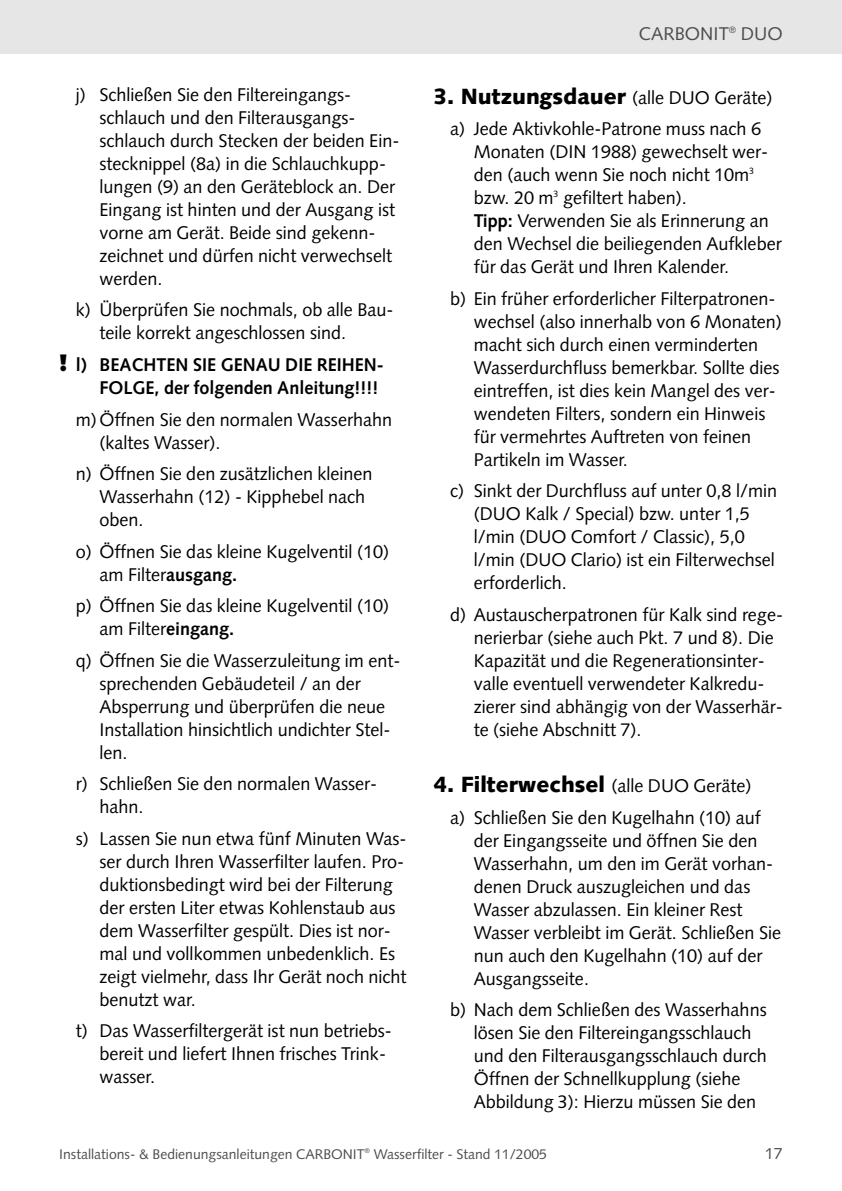
<style>
.page{position:relative;width:842px;height:1191px;background:#fff}
.page>*{position:absolute;margin:0;border:0;box-sizing:border-box;transform-origin:0 0}
.t1{font:900 22px "Syntax";color:#000}
.t2{font:18.4px/23px "Syntax";color:#000}
.t3{font:700 18.4px/23px "Syntax";color:#000}
.t4{font:18.4px "Syntax";color:#4d4d4d}
.t5{font:16px "Syntax";color:#4d4d4d}
.t6{font:14px "Syntax";color:#4d4d4d}
.s1{font-family:"Dax";font-weight:900;font-size:24px}
.s2{font-weight:700}
.s3{font-weight:400;font-size:18.4px}
</style>
<div class="page">
<div style="left:0;top:0;width:842px;height:54px;background:#e6e6e6"></div>
<p class="t4" style="left:639px;top:26px;width:145px">CARBONIT<sup>®</sup> DUO</p>
<p class="t2" style="left:99px;top:85px;width:301px;text-indent:-24px">j) Schließen Sie den Filtereingangs&shy;schlauch und den Filterausgangs&shy;schlauch durch Stecken der beiden Ein&shy;stecknippel (8a) in die Schlauchkupp&shy;lungen (9) an den Geräteblock an. Der Eingang ist hinten und der Ausgang ist vorne am Gerät. Beide sind gekenn&shy;zeichnet und dürfen nicht verwechselt werden.</p>
<p class="t2" style="left:99px;top:300px;width:296px;text-indent:-24px">k) Überprüfen Sie nochmals, ob alle Bau&shy;teile korrekt angeschlossen sind.</p>
<p class="t3" style="left:99px;top:355px;width:286px;text-indent:-41px"><span class="s1">!</span> l) BEACHTEN SIE GENAU DIE REIHEN-<br>FOLGE, der folgenden Anleitung!!!!</p>
<p class="t2" style="left:99px;top:409px;width:294px;text-indent:-24px">m) Öffnen Sie den normalen Wasserhahn (kaltes Wasser).</p>
<p class="t2" style="left:99px;top:464px;width:275px;text-indent:-24px">n) Öffnen Sie den zusätzlichen kleinen<br>Wasserhahn (12) - Kipphebel nach oben.</p>
<p class="t2" style="left:99px;top:541px;width:291px;text-indent:-24px">o) Öffnen Sie das kleine Kugelventil (10) am Filter<span class="s2">ausgang.</span></p>
<p class="t2" style="left:99px;top:596px;width:291px;text-indent:-24px">p) Öffnen Sie das kleine Kugelventil (10) am Filter<span class="s2">eingang.</span></p>
<p class="t2" style="left:99px;top:650px;width:303px;text-indent:-24px">q) Öffnen Sie die Wasserzuleitung im ent&shy;sprechenden Gebäudeteil / an der<br>Absperrung und überprüfen die neue<br>Installation hinsichtlich undichter Stel&shy;len.</p>
<p class="t2" style="left:99px;top:774px;width:279px;text-indent:-24px">r) Schließen Sie den normalen Wasser&shy;hahn.</p>
<p class="t2" style="left:99px;top:828px;width:309px;text-indent:-24px">s) Lassen Sie nun etwa fünf Minuten Was&shy;ser durch Ihren Wasserfilter laufen. Pro&shy;duktionsbedingt wird bei der Filterung der ersten Liter etwas Kohlenstaub aus dem Wasserfilter gespült. Dies ist nor&shy;mal und vollkommen unbedenklich. Es zeigt vielmehr, dass Ihr Gerät noch nicht benutzt war.</p>
<p class="t2" style="left:99px;top:1021px;width:294px;text-indent:-24px">t) Das Wasserfiltergerät ist nun betriebs&shy;bereit und liefert Ihnen frisches Trink&shy;wasser.</p>
<p class="t1" style="left:433px;top:87px;width:341px">3. Nutzungsdauer <span class="s3">(alle DUO Geräte)</span></p>
<p class="t2" style="left:474px;top:119px;width:309px;text-indent:-24px">a) Jede Aktivkohle-Patrone muss nach 6<br>Monaten (DIN 1988) gewechselt wer&shy;den (auch wenn Sie noch nicht 10m<sup>3 </sup>bzw. 20 m<sup>3</sup> gefiltert haben).<br><span class="s2">Tipp:</span> Verwenden Sie als Erinnerung an den Wechsel die beiliegenden Aufkleber für das Gerät und Ihren Kalender.</p>
<p class="t2" style="left:474px;top:288px;width:310px;text-indent:-24px">b) Ein früher erforderlicher Filterpatronen&shy;wechsel (also innerhalb von 6 Monaten) macht sich durch einen verminderten Wasserdurchfluss bemerkbar. Sollte dies eintreffen, ist dies kein Mangel des ver&shy;wendeten Filters, sondern ein Hinweis für vermehrtes Auftreten von feinen Partikeln im Wasser.</p>
<p class="t2" style="left:474px;top:481px;width:305px;text-indent:-24px">c) Sinkt der Durchfluss auf unter 0,8 l/min (DUO Kalk / Special) bzw. unter 1,5 l/min (DUO Comfort / Classic), 5,0 l/min (DUO Clario) ist ein Filterwechsel erforderlich.</p>
<p class="t2" style="left:474px;top:604px;width:311px;text-indent:-24px">d) Austauscherpatronen für Kalk sind rege&shy;nerierbar (siehe auch Pkt. 7 und 8). Die Kapazität und die Regenerationsinter&shy;valle eventuell verwendeter Kalkredu&shy;zierer sind abhängig von der Wasserhär&shy;te (siehe Abschnitt 7).</p>
<p class="t1" style="left:433px;top:775px;width:320px">4. Filterwechsel <span class="s3">(alle DUO Geräte)</span></p>
<p class="t2" style="left:474px;top:807px;width:309px;text-indent:-24px">a) Schließen Sie den Kugelhahn (10) auf der Eingangsseite und öffnen Sie den Wasserhahn, um den im Gerät vorhan&shy;denen Druck auszugleichen und das Wasser abzulassen. Ein kleiner Rest Wasser verbleibt im Gerät. Schließen Sie nun auch den Kugelhahn (10) auf der Ausgangsseite.</p>
<p class="t2" style="left:474px;top:1000px;width:294px;text-indent:-24px">b) Nach dem Schließen des Wasserhahns lösen Sie den Filtereingangsschlauch und den Filterausgangsschlauch durch Öffnen der Schnellkupplung (siehe Abbildung 3): Hierzu müssen Sie den</p>
<p class="t6" style="left:59px;top:1148px;width:489px">Installations- &amp; Bedienungsanleitungen CARBONIT<sup>®</sup> Wasserfilter - Stand 11/2005</p>
<p class="t5" style="left:765px;top:1146px;width:19px">17</p>
</div>
